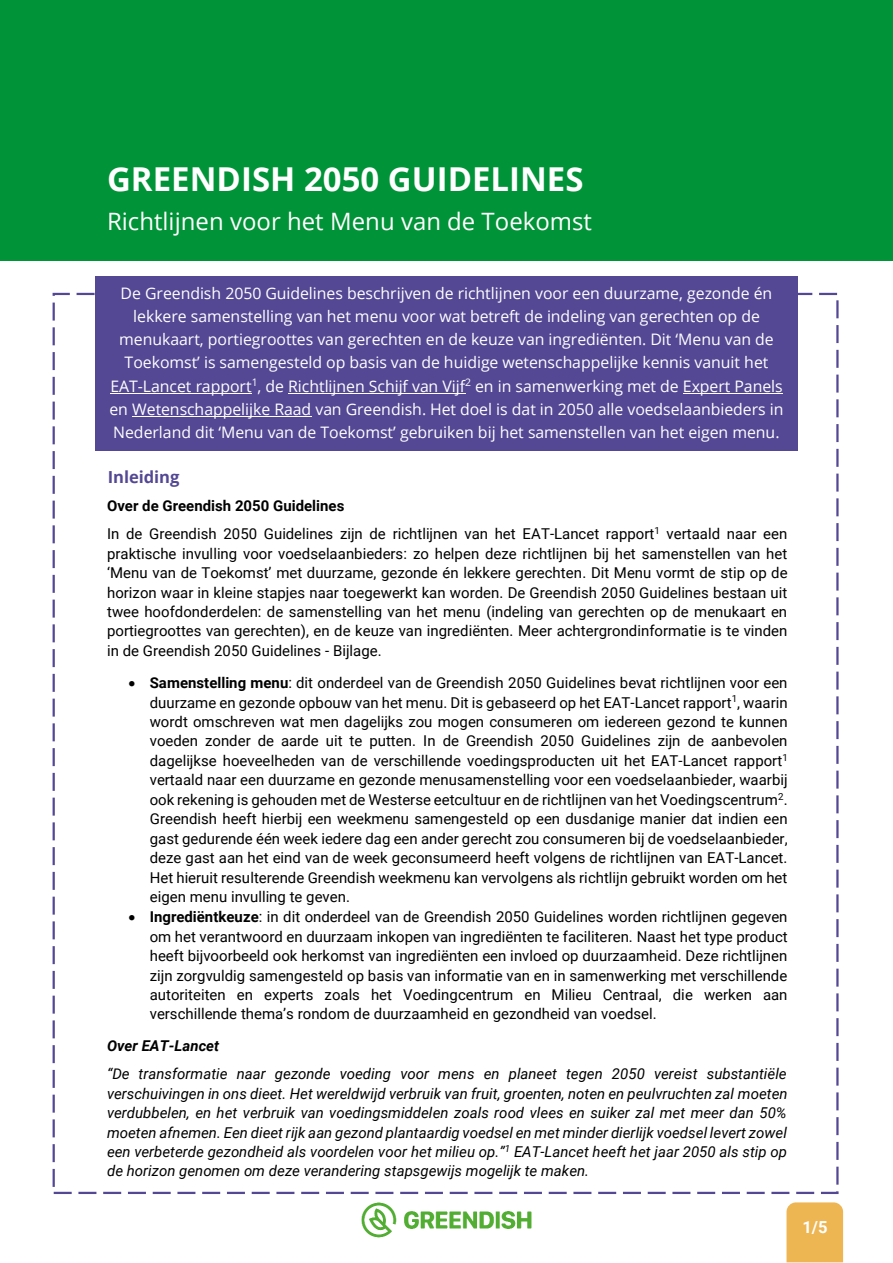
<style>
.page{position:relative;width:893px;height:1263px;background:#fff}
.page>*{position:absolute;margin:0;border:0;box-sizing:border-box;transform-origin:0 0}
.t1{font:700 33px "Open Sans";color:#fff}
.t2{font:24px "Open Sans";color:#fff}
.t3{font:700 16.5px "Open Sans";color:#544894}
.t4{font:700 16.5px "Roboto";color:#fff}
.t5{font:15.9px/23.1px "Open Sans";color:#fff;text-align:center}
.t6{font:15px/19.4px "Roboto";color:#000;text-align:justify}
.t7{font:italic 15px/19.5px "Roboto";color:#000;text-align:justify}
.t8{font:italic 700 15px "Roboto";color:#000}
.s1{font-weight:700}
</style>
<div class="page">
<div style="left:0;top:0;width:893px;height:261px;background:#009338"></div>
<div style="left:95px;top:276px;width:702px;height:175px;background:#544894"></div>
<hr style="left:110px;top:393px;width:142px;height:1px;background:#fff">
<hr style="left:288px;top:393px;width:177px;height:1px;background:#fff">
<hr style="left:683px;top:393px;width:100px;height:1px;background:#fff">
<hr style="left:132px;top:416px;width:179px;height:1px;background:#fff">
<img style="left:350px;top:1191px;width:192px;height:47px">
<div style="left:787px;top:1202px;width:56px;height:60px;background:#eeb553"></div>
<p class="t1" style="left:107px;top:155px;width:478px">GREENDISH 2050 GUIDELINES</p>
<p class="t2" style="left:107px;top:204px;width:486px">Richtlijnen voor het Menu van de Toekomst</p>
<p class="t5" style="left:109px;top:281px;width:676px">De Greendish 2050 Guidelines beschrijven de richtlijnen voor een duurzame, gezonde én lekkere samenstelling van het menu voor wat betreft de indeling van gerechten op de menukaart, portiegroottes van gerechten en de keuze van ingrediënten. Dit ‘Menu van de Toekomst’ is samengesteld op basis van de huidige wetenschappelijke kennis vanuit het EAT-Lancet rapport<sup>1</sup>, de Richtlijnen Schijf van Vijf<sup>2</sup> en in samenwerking met de Expert Panels en Wetenschappelijke Raad van Greendish. Het doel is dat in 2050 alle voedselaanbieders in Nederland dit ‘Menu van de Toekomst’ gebruiken bij het samenstellen van het eigen menu.</p>
<p class="t3" style="left:108px;top:465px;width:73px">Inleiding</p>
<p class="t6" style="left:107px;top:491px;width:682px;line-height:28.5px"><span class="s1">Over de Greendish 2050 Guidelines<br></span>In de Greendish 2050 Guidelines zijn de richtlijnen van het EAT-Lancet rapport<sup>1</sup> vertaald naar een</p>
<p class="t6" style="left:107px;top:544px;width:682px">praktische invulling voor voedselaanbieders: zo helpen deze richtlijnen bij het samenstellen van het ‘Menu van de Toekomst’ met duurzame, gezonde én lekkere gerechten. Dit Menu vormt de stip op de horizon waar in kleine stapjes naar toegewerkt kan worden. De Greendish 2050 Guidelines bestaan uit twee hoofdonderdelen: de samenstelling van het menu (indeling van gerechten op de menukaart en portiegroottes van gerechten), en de keuze van ingrediënten. Meer achtergrondinformatie is te vinden in de Greendish 2050 Guidelines - Bijlage.</p>
<p class="t6" style="left:150px;top:673px;width:640px;text-indent:-21px">• <span class="s1">Samenstelling menu</span>: dit onderdeel van de Greendish 2050 Guidelines bevat richtlijnen voor een duurzame en gezonde opbouw van het menu. Dit is gebaseerd op het EAT-Lancet rapport<sup>1</sup>, waarin wordt omschreven wat men dagelijks zou mogen consumeren om iedereen gezond te kunnen voeden zonder de aarde uit te putten. In de Greendish 2050 Guidelines zijn de aanbevolen dagelijkse hoeveelheden van de verschillende voedingsproducten uit het EAT-Lancet rapport<sup>1 </sup>vertaald naar een duurzame en gezonde menusamenstelling voor een voedselaanbieder, waarbij ook rekening is gehouden met de Westerse eetcultuur en de richtlijnen van het Voedingscentrum<sup>2</sup>.<br>Greendish heeft hierbij een weekmenu samengesteld op een dusdanige manier dat indien een gast gedurende één week iedere dag een ander gerecht zou consumeren bij de voedselaanbieder, deze gast aan het eind van de week geconsumeerd heeft volgens de richtlijnen van EAT-Lancet.<br>Het hieruit resulterende Greendish weekmenu kan vervolgens als richtlijn gebruikt worden om het eigen menu invulling te geven.</p>
<p class="t6" style="left:150px;top:907px;width:639px;text-indent:-21px">• <span class="s1">Ingrediëntkeuze</span>: in dit onderdeel van de Greendish 2050 Guidelines worden richtlijnen gegeven om het verantwoord en duurzaam inkopen van ingrediënten te faciliteren. Naast het type product heeft bijvoorbeeld ook herkomst van ingrediënten een invloed op duurzaamheid. Deze richtlijnen zijn zorgvuldig samengesteld op basis van informatie van en in samenwerking met verschillende autoriteiten en experts zoals het Voedingcentrum en Milieu Centraal, die werken aan verschillende thema’s rondom de duurzaamheid en gezondheid van voedsel.</p>
<p class="t8" style="left:107px;top:1037px;width:114px">Over EAT-Lancet</p>
<p class="t7" style="left:107px;top:1064px;width:682px">“De transformatie naar gezonde voeding voor mens en planeet tegen 2050 vereist substantiële verschuivingen in ons dieet. Het wereldwijd verbruik van fruit, groenten, noten en peulvruchten zal moeten verdubbelen, en het verbruik van voedingsmiddelen zoals rood vlees en suiker zal met meer dan 50% moeten afnemen. Een dieet rijk aan gezond plantaardig voedsel en met minder dierlijk voedsel levert zowel een verbeterde gezondheid als voordelen voor het milieu op.”<sup>1</sup> EAT-Lancet heeft het jaar 2050 als stip op de horizon genomen om deze verandering stapsgewijs mogelijk te maken.</p>
<p class="t4" style="left:802px;top:1218px;width:27px">1/5</p>
</div>
